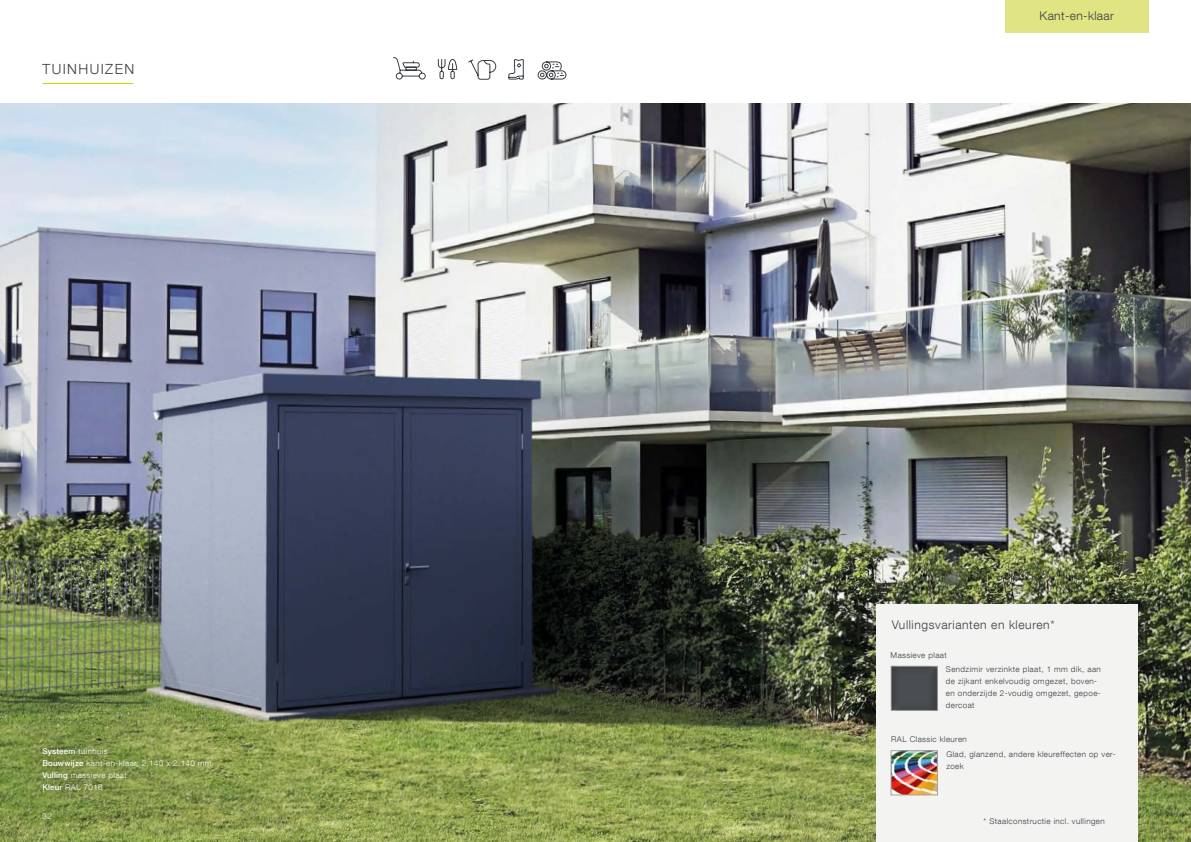
<style>
.page{position:relative;width:1191px;height:842px;background:#fff}
.page>*{position:absolute;margin:0;border:0;box-sizing:border-box;transform-origin:0 0}
.t1{font:300 14px "Helvetica Neue LT Com";letter-spacing:.1em;color:#393e42}
.t2{font:300 12px "Helvetica Neue LT Com";letter-spacing:.05em;color:#393e42}
.t3{font:300 12px "Helvetica Neue LT Com";letter-spacing:.03em;color:#393e42}
.t4{font:300 8px/12px "Helvetica Neue LT Com";letter-spacing:.05em;color:#393e42}
.t5{font:300 8px/12px "Helvetica Neue LT Com";letter-spacing:.05em;color:#fff}
.s1{font-weight:500}
</style>
<div class="page">
<img style="left:0;top:103px;width:1191px;height:739px">
<svg style="left:393px;top:57px;width:33px;height:23px"></svg>
<svg style="left:468px;top:59px;width:28px;height:21px"></svg>
<svg style="left:438px;top:59px;width:19px;height:21px"></svg>
<svg style="left:508px;top:59px;width:16px;height:21px"></svg>
<svg style="left:537px;top:61px;width:29px;height:19px"></svg>
<div style="left:1005px;top:0;width:143px;height:32px;background:#e0e483"></div>
<hr style="left:42px;top:83px;width:91px;height:1px;background:#c8d300">
<svg style="left:10px;top:716px;width:226px;height:106px;background:#819349"></svg>
<div style="left:876px;top:604px;width:261px;height:238px;background:#f3f3f2"></div>
<div style="left:890px;top:666px;width:47px;height:45px;background:#484c4f"></div>
<img style="left:893px;top:753px;width:42px;height:40px">
<div style="left:891px;top:751px;width:46px;height:44px;border:1px solid #a3a1a4"></div>
<h1 class="t1" style="left:42px;top:61px;width:93px">TUINHUIZEN</h1>
<p class="t5" style="left:42px;top:745px;width:171px"><span class="s1">Systeem</span> tuinhuis<br><span class="s1">Bouwwijze</span> kant-en-klaar, 2.140 x 2.140 mm<br><span class="s1">Vulling</span> massieve plaat<br><span class="s1">Kleur</span> RAL 7016</p>
<p class="t5" style="left:43px;top:810px;width:11px">32</p>
<h2 class="t3" style="left:1039px;top:9px;width:76px">Kant-en-klaar</h2>
<h2 class="t2" style="left:891px;top:617px;width:164px">Vullingsvarianten en kleuren*</h2>
<p class="t4" style="left:946px;top:647px;width:156px;line-height:14.2px;text-indent:-55px">Massieve plaat<br>Sendzimir verzinkte plaat, 1 mm dik, aan</p>
<p class="t4" style="left:946px;top:675px;width:156px">de zijkant enkelvoudig omgezet, boven&shy;en onderzijde 2-voudig omgezet, gepoe&shy;dercoat</p>
<p class="t4" style="left:891px;top:733px;width:77px">RAL Classic kleuren</p>
<p class="t4" style="left:946px;top:748px;width:171px">Glad, glanzend, andere kleureffecten op ver&shy;zoek</p>
<p class="t4" style="left:983px;top:814px;width:123px">* Staalconstructie incl. vullingen</p>
</div>
